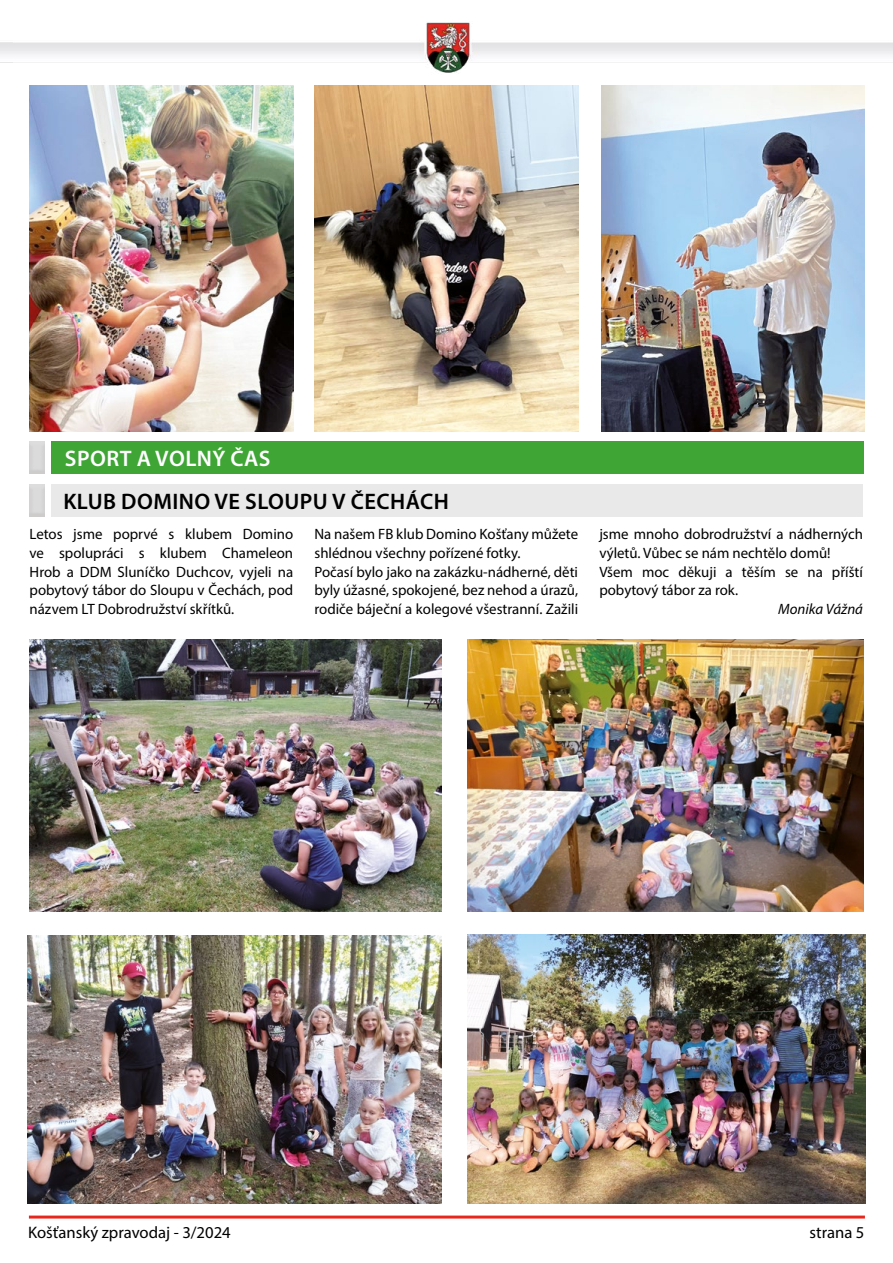
<style>
.page{position:relative;width:893px;height:1263px;background:#fff}
.page>*{position:absolute;margin:0;border:0;box-sizing:border-box;transform-origin:0 0}
.t1{font:600 22.5px "Myriad Pro";letter-spacing:.02em;color:#000}
.t2{font:600 22.5px "Myriad Pro";letter-spacing:.02em;color:#fff}
.t3{font:16.65px "Myriad Pro";color:#000}
.t4{font:15px/18.8px "Myriad Pro";color:#000}
.t5{font:italic 15px "Myriad Pro";color:#000}
</style>
<div class="page">
<img style="left:13px;top:22px;width:880px;height:1197px">
<hr style="left:29px;top:1215px;width:836px;height:3px;background:#e5271e">
<img style="left:601px;top:85px;width:264px;height:346px">
<img style="left:315px;top:85px;width:263px;height:346px">
<img style="left:30px;top:85px;width:263px;height:346px">
<div style="left:52px;top:484px;width:811px;height:32px;background:#e9e9e9"></div>
<img style="left:30px;top:484px;width:14px;height:32px">
<img style="left:27px;top:936px;width:414px;height:267px">
<img style="left:30px;top:639px;width:411px;height:272px">
<img style="left:467px;top:935px;width:399px;height:268px">
<img style="left:467px;top:639px;width:396px;height:272px">
<div style="left:51px;top:442px;width:812px;height:32px;background:#3fa535"></div>
<img style="left:30px;top:442px;width:15px;height:32px">
<h1 class="t2" style="left:65px;top:444px;width:207px">SPORT A VOLNÝ ČAS</h1>
<h1 class="t1" style="left:63px;top:487px;width:387px">KLUB DOMINO VE SLOUPU V ČECHÁCH</h1>
<p class="t4" style="left:30px;top:524px;width:265px;text-align:justify">Letos jsme poprvé s klubem Domino ve spolupráci s klubem Chameleon Hrob a DDM Sluníčko Duchcov, vyjeli na pobytový tábor do Sloupu v Čechách, pod názvem LT Dobrodružství skřítků.</p>
<p class="t4" style="left:314px;top:524px;width:265px">Na našem FB klub Domino Košťany můžete shlédnou všechny pořízené fotky.<br>Počasí bylo jako na zakázku-nádherné, děti byly úžasné, spokojené, bez nehod a úrazů, rodiče báječní a kolegové všestranní. Zažili</p>
<p class="t4" style="left:599px;top:524px;width:265px">jsme mnoho dobrodružství a nádherných výletů. Vůbec se nám nechtělo domů!<br>Všem moc děkuji a těším se na příští pobytový tábor za rok.</p>
<p class="t5" style="left:778px;top:600px;width:86px">Monika Vážná</p>
<p class="t3" style="left:28px;top:1222px;width:204px">Košťanský zpravodaj - 3/2024</p>
<p class="t3" style="left:810px;top:1222px;width:56px">strana 5</p>
</div>
